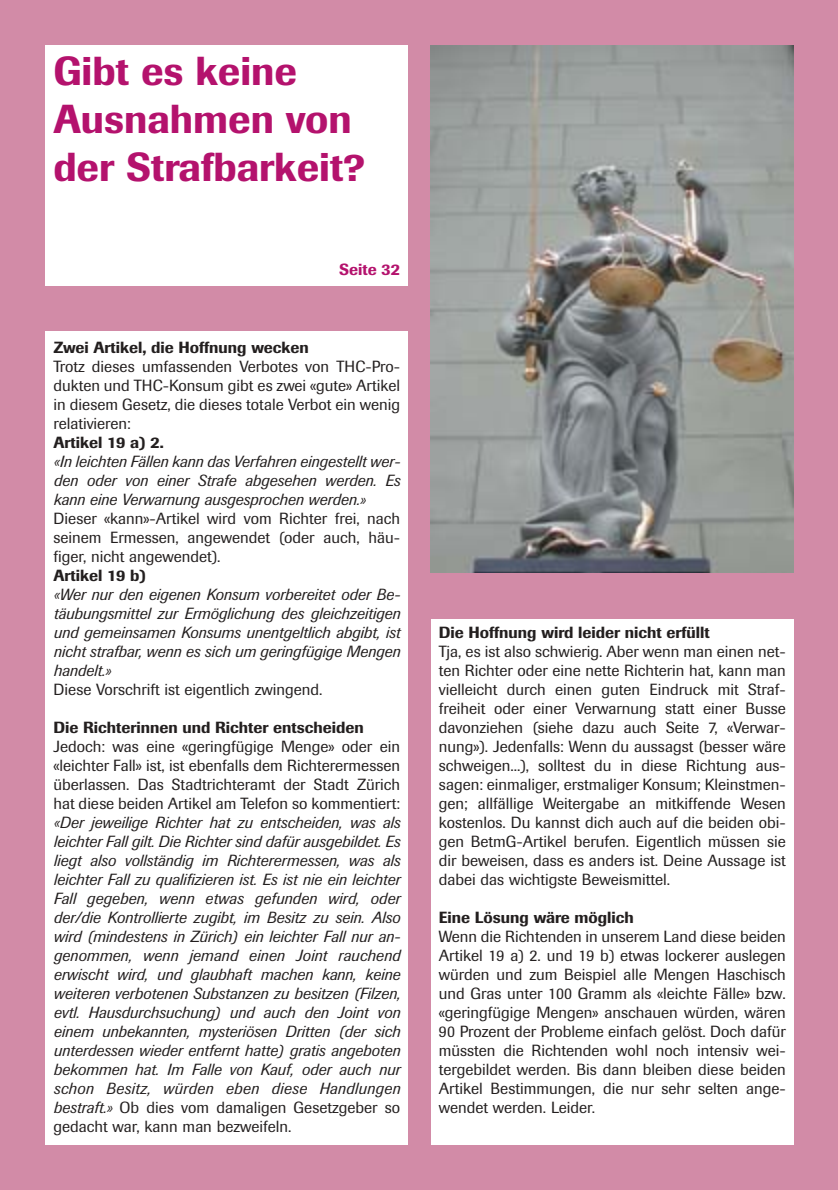
<style>
.page{position:relative;width:838px;height:1190px;background:#d28ba7}
.page>*{position:absolute;margin:0;border:0;box-sizing:border-box;transform-origin:0 0}
.t1{font:500 40px/48px "Imago";color:#b4126d}
.t2{font:16px/19px "Imago";color:#231f1f;text-align:justify}
.t3{font:italic 16px/19px "Imago";color:#231f1f;text-align:justify}
.t4{font:500 16px "Imago";color:#231f1f}
.t5{font:500 16px "Imago";color:#b4126d}
.s1{font-style:normal}
</style>
<div class="page">
<img style="left:431px;top:45px;width:363px;height:528px">
<div style="left:45px;top:45px;width:363px;height:241px;background:#fff"></div>
<div style="left:45px;top:332px;width:363px;height:813px;background:#fff"></div>
<div style="left:431px;top:619px;width:363px;height:526px;background:#fff"></div>
<h1 class="t1" style="left:53px;top:51px;width:313px">Gibt es keine<br>Ausnahmen von der Strafbarkeit?</h1>
<p class="t5" style="left:339px;top:264px;width:63px">Seite 32</p>
<p class="t4" style="left:53px;top:342px;width:257px">Zwei Artikel, die Hoffnung wecken</p>
<p class="t2" style="left:53px;top:359px;width:348px">Trotz dieses umfassenden Verbotes von THC-Pro&shy;dukten und THC-Konsum gibt es zwei «gute» Artikel in diesem Gesetz, die dieses totale Verbot ein wenig relativieren:</p>
<p class="t4" style="left:53px;top:437px;width:112px">Artikel 19 a) 2.</p>
<p class="t3" style="left:53px;top:454px;width:348px">«In leichten Fällen kann das Verfahren eingestellt wer&shy;den oder von einer Strafe abgesehen werden. Es kann eine Verwarnung ausgesprochen werden.»</p>
<p class="t2" style="left:53px;top:511px;width:348px">Dieser «kann»-Artikel wird vom Richter frei, nach seinem Ermessen, angewendet (oder auch, häu&shy;figer, nicht angewendet).</p>
<p class="t4" style="left:53px;top:570px;width:94px">Artikel 19 b)</p>
<p class="t3" style="left:53px;top:587px;width:348px">«Wer nur den eigenen Konsum vorbereitet oder Be&shy;täubungsmittel zur Ermöglichung des gleichzeitigen und gemeinsamen Konsums unentgeltlich abgibt, ist nicht strafbar, wenn es sich um geringfügige Mengen handelt.»</p>
<p class="t2" style="left:53px;top:682px;width:271px">Diese Vorschrift ist eigentlich zwingend.</p>
<p class="t4" style="left:53px;top:722px;width:312px">Die Richterinnen und Richter entscheiden</p>
<p class="t2" style="left:53px;top:739px;width:348px">Jedoch: was eine «geringfügige Menge» oder ein «leichter Fall» ist, ist ebenfalls dem Richterermessen überlassen. Das Stadtrichteramt der Stadt Zürich hat diese beiden Artikel am Telefon so kommentiert:</p>
<p class="t3" style="left:53px;top:815px;width:348px">«Der jeweilige Richter hat zu entscheiden, was als leichter Fall gilt. Die Richter sind dafür ausgebildet. Es liegt also vollständig im Richterermessen, was als leichter Fall zu qualifizieren ist. Es ist nie ein leichter Fall gegeben, wenn etwas gefunden wird, oder der/die Kontrollierte zugibt, im Besitz zu sein. Also wird (mindestens in Zürich) ein leichter Fall nur an&shy;genommen, wenn jemand einen Joint rauchend erwischt wird, und glaubhaft machen kann, keine weiteren verbotenen Substanzen zu besitzen (Filzen, evtl. Hausdurchsuchung) und auch den Joint von einem unbekannten, mysteriösen Dritten (der sich unterdessen wieder entfernt hatte) gratis angeboten bekommen hat. Im Falle von Kauf, oder auch nur schon Besitz, würden eben diese Handlungen bestraft.» <span class="s1">Ob dies vom damaligen Gesetzgeber so gedacht war, kann man bezweifeln.</span></p>
<p class="t4" style="left:439px;top:627px;width:273px">Die Hoffnung wird leider nicht erfüllt</p>
<p class="t2" style="left:439px;top:644px;width:348px">Tja, es ist also schwierig. Aber wenn man einen net&shy;ten Richter oder eine nette Richterin hat, kann man vielleicht durch einen guten Eindruck mit Straf&shy;freiheit oder einer Verwarnung statt einer Busse davonziehen (siehe dazu auch Seite 7, «Verwar&shy;nung»). Jedenfalls: Wenn du aussagst (besser wäre schweigen...), solltest du in diese Richtung aus&shy;sagen: einmaliger, erstmaliger Konsum; Kleinstmen&shy;gen; allfällige Weitergabe an mitkiffende Wesen kostenlos. Du kannst dich auch auf die beiden obi&shy;gen BetmG-Artikel berufen. Eigentlich müssen sie dir beweisen, dass es anders ist. Deine Aussage ist dabei das wichtigste Beweismittel.</p>
<p class="t4" style="left:439px;top:912px;width:196px">Eine Lösung wäre möglich</p>
<p class="t2" style="left:439px;top:929px;width:348px">Wenn die Richtenden in unserem Land diese beiden Artikel 19 a) 2. und 19 b) etwas lockerer auslegen würden und zum Beispiel alle Mengen Haschisch und Gras unter 100 Gramm als «leichte Fälle» bzw. «geringfügige Mengen» anschauen würden, wären 90 Prozent der Probleme einfach gelöst. Doch dafür müssten die Richtenden wohl noch intensiv wei&shy;tergebildet werden. Bis dann bleiben diese beiden Artikel Bestimmungen, die nur sehr selten ange&shy;wendet werden. Leider.</p>
</div>
